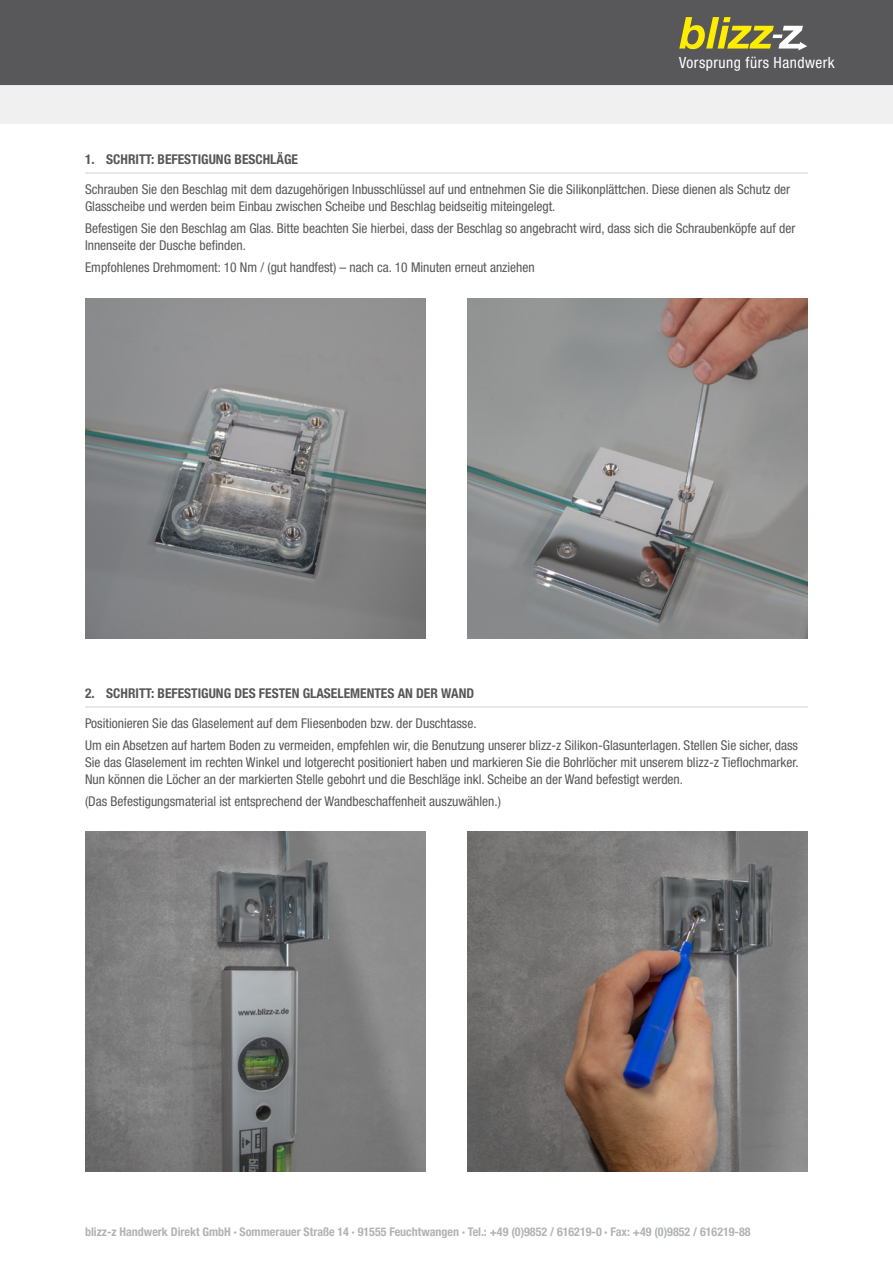
<style>
.page{position:relative;width:893px;height:1263px;background:#fff}
.page>*{position:absolute;margin:0;border:0;box-sizing:border-box;transform-origin:0 0}
.t1{font:condensed 15.45px "Helvetica Neue LT Pro";letter-spacing:.03em;color:#fff}
.t2{font:condensed 13.5px/17.2px "Helvetica Neue LT Pro";color:#58585a}
.t3{font:700 condensed 13.5px "Helvetica Neue LT Pro";color:#58585a}
.t4{font:700 condensed 12px "Helvetica Neue LT Pro";color:#b1b3b4}
</style>
<div class="page">
<div style="left:0;top:38px;width:893px;height:85px;background:#f0f0f1"></div>
<div style="left:0;top:0;width:893px;height:85px;background:#58585a"></div>
<hr style="left:85px;top:173px;width:723px;height:1px;background:#d1d2d4">
<hr style="left:85px;top:707px;width:723px;height:1px;background:#d1d2d4">
<img style="left:85px;top:298px;width:341px;height:340px">
<img style="left:85px;top:831px;width:341px;height:340px">
<img style="left:467px;top:298px;width:340px;height:340px">
<img style="left:467px;top:831px;width:340px;height:340px">
<svg style="left:679px;top:17px;width:128px;height:33px;background:#9c964a"></svg>
<p class="t1" style="left:679px;top:53px;width:157px">Vorsprung fürs Handwerk</p>
<p class="t3" style="left:85px;top:151px;width:214px">1. SCHRITT: BEFESTIGUNG BESCHLÄGE</p>
<p class="t2" style="left:85px;top:181px;width:707px">Schrauben Sie den Beschlag mit dem dazugehörigen Inbusschlüssel auf und entnehmen Sie die Silikonplättchen. Diese dienen als Schutz der<br>Glasscheibe und werden beim Einbau zwischen Scheibe und Beschlag beidseitig miteingelegt.</p>
<p class="t2" style="left:85px;top:219px;width:712px">Befestigen Sie den Beschlag am Glas. Bitte beachten Sie hierbei, dass der Beschlag so angebracht wird, dass sich die Schraubenköpfe auf der<br>Innenseite der Dusche befinden.</p>
<p class="t2" style="left:85px;top:258px;width:451px">Empfohlenes Drehmoment: 10 Nm / (gut handfest) – nach ca. 10 Minuten erneut anziehen</p>
<p class="t3" style="left:85px;top:685px;width:391px">2. SCHRITT: BEFESTIGUNG DES FESTEN GLASELEMENTES AN DER WAND</p>
<p class="t2" style="left:85px;top:712px;width:714px;line-height:21.5px">Positionieren Sie das Glaselement auf dem Fliesenboden bzw. der Duschtasse.<br>Um ein Absetzen auf hartem Boden zu vermeiden, empfehlen wir, die Benutzung unserer blizz-z Silikon-Glasunterlagen. Stellen Sie sicher, dass</p>
<p class="t2" style="left:85px;top:753px;width:715px">Sie das Glaselement im rechten Winkel und lotgerecht positioniert haben und markieren Sie die Bohrlöcher mit unserem blizz-z Tieflochmarker.<br>Nun können die Löcher an der markierten Stelle gebohrt und die Beschläge inkl. Scheibe an der Wand befestigt werden.</p>
<p class="t2" style="left:85px;top:792px;width:417px">(Das Befestigungsmaterial ist entsprechend der Wandbeschaffenheit auszuwählen.)</p>
<p class="t4" style="left:85px;top:1224px;width:667px">blizz-z Handwerk Direkt GmbH · Sommerauer Straße 14 · 91555 Feuchtwangen · Tel.: +49 (0)9852 / 616219-0 · Fax: +49 (0)9852 / 616219-88</p>
</div>
